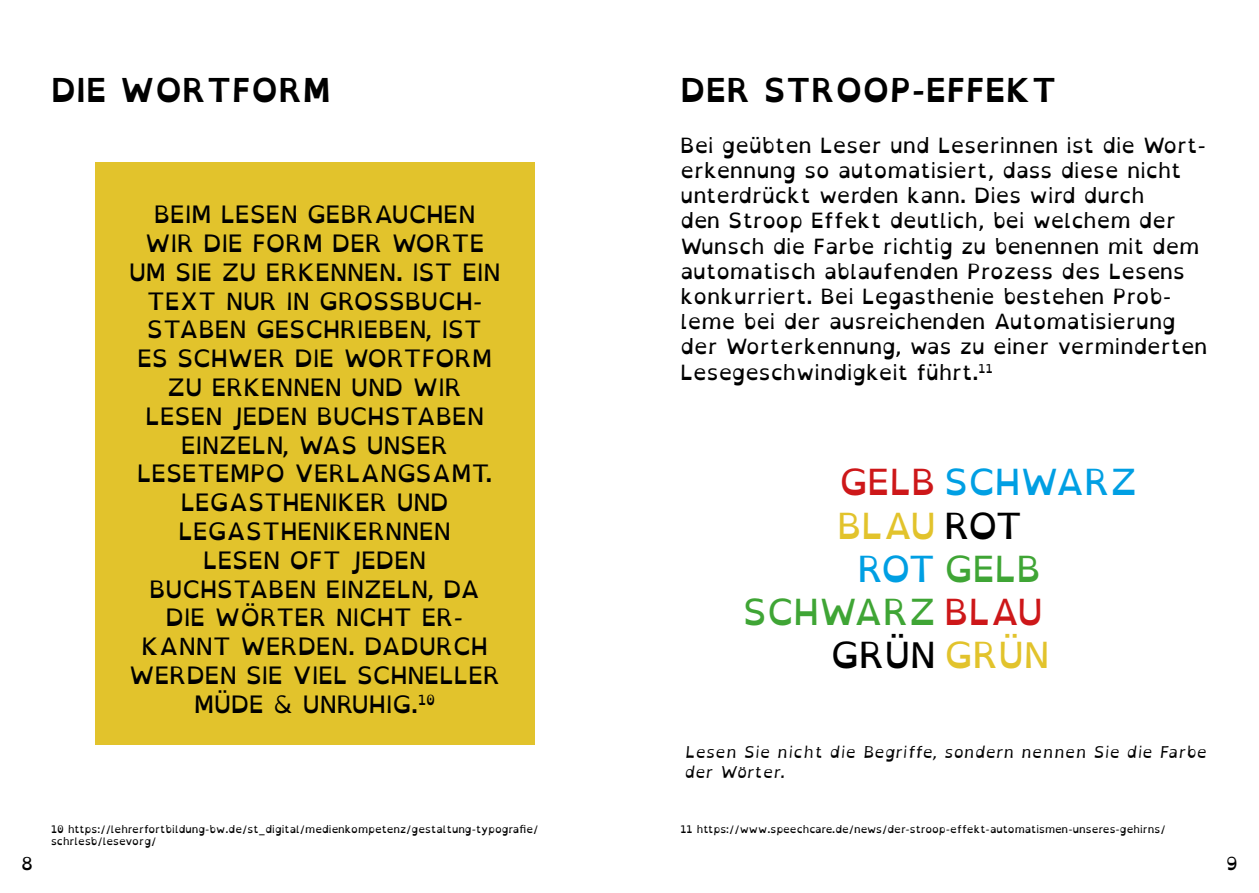
<style>
.page{position:relative;width:1259px;height:893px;background:#fff}
.page>*{position:absolute;margin:0;border:0;box-sizing:border-box;transform-origin:0 0}
.t1{font:36px "Open Dyslexic";color:#3fa535}
.t2{font:36px "Open Dyslexic";color:#009fe3}
.t3{font:36px "Open Dyslexic";color:#000}
.t4{font:36px "Open Dyslexic";letter-spacing:-.06em;color:#e2c32c}
.t5{font:700 33px "Open Dyslexic";color:#000}
.t6{font:24px/28.8px "Open Dyslexic";color:#000;text-align:center}
.t7{font:21px/25.2px "Open Dyslexic";color:#000}
.t8{font:18px "Open Dyslexic";color:#000}
.t9{font:italic 16.5px/19.8px "Open Dyslexic";color:#000}
.t10{font:10.5px "Open Dyslexic";color:#000}
.s1{color:#cd1719}
.s2{color:#000}
.s3{color:#009fe3}
.s4{color:#e2c32c}
</style>
<div class="page">
<div style="left:95px;top:162px;width:439px;height:582px;background:#e2c32c"></div>
<h2 class="t5" style="left:51px;top:72px;width:282px">DIE WORTFORM</h2>
<p class="t6" style="left:129px;top:201px;width:373px">BEIM LESEN GEBRAUCHEN<br>WIR DIE FORM DER WORTE<br>UM SIE ZU ERKENNEN. IST EIN<br>TEXT NUR IN GROSSBUCH-<br>STABEN GESCHRIEBEN, IST<br>ES SCHWER DIE WORTFORM<br>ZU ERKENNEN UND WIR<br>LESEN JEDEN BUCHSTABEN<br>EINZELN, WAS UNSER<br>LESETEMPO VERLANGSAMT.<br>LEGASTHENIKER UND<br>LEGASTHENIKERNNEN<br>LESEN OFT JEDEN<br>BUCHSTABEN EINZELN, DA<br>DIE WÖRTER NICHT ER-<br>KANNT WERDEN. DADURCH<br>WERDEN SIE VIEL SCHNELLER<br>MÜDE &amp; UNRUHIG.<sup>10</sup></p>
<h2 class="t5" style="left:680px;top:72px;width:378px">DER STROOP-EFFEKT</h2>
<p class="t7" style="left:680px;top:133px;width:528px">Bei geübten Leser und Leserinnen ist die Wort&shy;erkennung so automatisiert, dass diese nicht unterdrückt werden kann. Dies wird durch<br>den Stroop Effekt deutlich, bei welchem der Wunsch die Farbe richtig zu benennen mit dem automatisch ablaufenden Prozess des Lesens konkurriert. Bei Legasthenie bestehen Prob&shy;leme bei der ausreichenden Automatisierung der Worterkennung, was zu einer verminderten Lesegeschwindigkeit führt.<sup>11</sup></p>
<h1 class="t2" style="left:839px;top:462px;width:299px"><span class="s1">GELB</span> SCHWARZ</h1>
<h1 class="t4" style="left:837px;top:505px;width:187px">BLAU <span class="s2">ROT</span></h1>
<h1 class="t1" style="left:857px;top:548px;width:185px"><span class="s3">ROT</span> GELB</h1>
<h1 class="t1" style="left:743px;top:592px;width:301px">SCHWARZ <span class="s1">BLAU</span></h1>
<h1 class="t3" style="left:831px;top:635px;width:220px">GRÜN <span class="s4">GRÜN</span></h1>
<p class="t9" style="left:685px;top:743px;width:524px">Lesen Sie nicht die Begriffe, sondern nennen Sie die Farbe der Wörter.</p>
<p class="t10" style="left:51px;top:823px;width:489px">10 https://lehrerfortbildung-bw.de/st_digital/medienkompetenz/gestaltung-typografie/</p>
<p class="t10" style="left:680px;top:823px;width:487px">11 https://www.speechcare.de/news/der-stroop-effekt-automatismen-unseres-gehirns/</p>
<p class="t10" style="left:51px;top:836px;width:107px">schrlesb/lesevorg/</p>
<p class="t8" style="left:21px;top:853px;width:13px">8</p>
<p class="t8" style="left:1226px;top:853px;width:13px">9</p>
</div>
